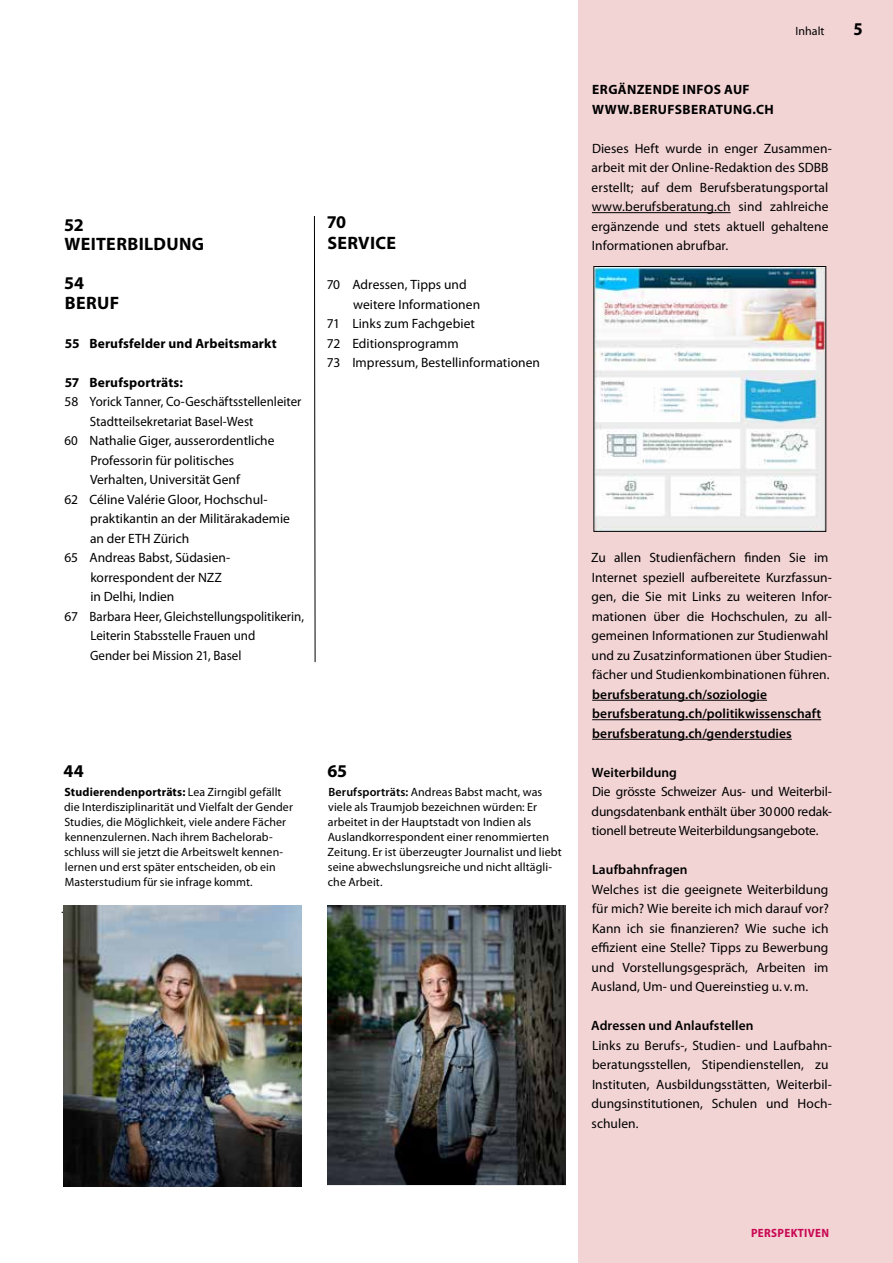
<style>
.page{position:relative;width:893px;height:1263px;background:#fff}
.page>*{position:absolute;margin:0;border:0;box-sizing:border-box;transform-origin:0 0}
.t1{font:700 18px/19.5px "Myriad Pro";letter-spacing:.015em;color:#000}
.t2{font:700 semi-condensed 18px "Myriad Pro";color:#000}
.t3{font:13.5px/19.5px "Myriad Pro";color:#000}
.t4{font:600 13.5px/19.5px "Myriad Pro";letter-spacing:.005em;color:#000}
.t5{font:13.5px "Myriad Pro";color:#000;scale:.96 1}
.t6{font:700 13.5px/19.5px "Myriad Pro";letter-spacing:.015em;color:#000}
.t7{font:12px/15px "Myriad Pro";letter-spacing:.01em;color:#000}
.t8{font:700 semi-condensed 12px "Myriad Pro";letter-spacing:.03em;color:#c80752}
.s1{font-weight:700}
.s2{font-weight:600}
</style>
<div class="page">
<div style="left:578px;top:0;width:315px;height:1263px;background:#f3d4d5"></div>
<hr style="left:592px;top:212px;width:139px;height:1px;background:#000">
<hr style="left:592px;top:700px;width:175px;height:1px;background:#000">
<hr style="left:592px;top:719px;width:229px;height:1px;background:#000">
<hr style="left:592px;top:739px;width:200px;height:1px;background:#000">
<img style="left:596px;top:268px;width:228px;height:261px">
<img style="left:64px;top:906px;width:237px;height:280px">
<img style="left:327px;top:905px;width:238px;height:279px">
<svg style="left:314px;top:216px;width:1px;height:446px"></svg>
<h1 class="t1" style="left:64px;top:214px;width:141px">52<br>WEITERBILDUNG</h1>
<h1 class="t1" style="left:64px;top:273px;width:57px">54<br>BERUF</h1>
<p class="t6" style="left:65px;top:333px;width:214px">55 Berufsfelder und Arbeitsmarkt</p>
<p class="t6" style="left:65px;top:372px;width:120px">57 Berufsporträts:</p>
<p class="t3" style="left:64px;top:392px;width:239px">58 Yorick Tanner, Co-Geschäftsstellenleiter</p>
<p class="t5" style="left:90px;top:413px;width:172px">Stadtteilsekretariat Basel-West</p>
<p class="t5" style="left:65px;top:432px;width:220px">60 Nathalie Giger, ausserordentliche</p>
<p class="t3" style="left:90px;top:450px;width:145px">Professorin für politisches</p>
<p class="t3" style="left:90px;top:470px;width:151px">Verhalten, Universität Genf</p>
<p class="t3" style="left:65px;top:489px;width:204px">62 Céline Valérie Gloor, Hochschul-</p>
<p class="t3" style="left:90px;top:509px;width:201px">praktikantin an der Militärakademie</p>
<p class="t3" style="left:90px;top:528px;width:101px">an der ETH Zürich</p>
<p class="t3" style="left:65px;top:548px;width:167px">65 Andreas Babst, Südasien-</p>
<p class="t3" style="left:90px;top:567px;width:133px">korrespondent der NZZ</p>
<p class="t3" style="left:90px;top:587px;width:86px">in Delhi, Indien</p>
<p class="t3" style="left:65px;top:606px;width:241px">67 Barbara Heer, Gleichstellungspolitikerin,</p>
<p class="t5" style="left:90px;top:627px;width:173px">Leiterin Stabsstelle Frauen und</p>
<p class="t5" style="left:90px;top:647px;width:159px">Gender bei Mission 21, Basel</p>
<h1 class="t1" style="left:327px;top:211px;width:71px;line-height:21px">70<br>SERVICE</h1>
<p class="t3" style="left:327px;top:275px;width:142px">70 Adressen, Tipps und</p>
<p class="t3" style="left:353px;top:294px;width:128px">weitere Informationen</p>
<p class="t3" style="left:327px;top:314px;width:150px">71 Links zum Fachgebiet</p>
<p class="t3" style="left:327px;top:333px;width:134px">72 Editionsprogramm</p>
<p class="t3" style="left:327px;top:353px;width:215px">73 Impressum, Bestellinformationen</p>
<h1 class="t1" style="left:63px;top:760px;width:22px">44</h1>
<p class="t7" style="left:64px;top:785px;width:230px"><span class="s1">Studierendenporträts:</span> Lea Zirngibl gefällt die Interdisziplinarität und Vielfalt der Gender Studies, die Möglichkeit, viele andere Fächer kennenzulernen. Nach ihrem Bachelorab&shy;schluss will sie jetzt die Arbeitswelt kennen&shy;lernen und erst später entscheiden, ob ein Masterstudium für sie infrage kommt.</p>
<p class="t7" style="left:61px;top:902px;width:4px">.</p>
<h1 class="t1" style="left:327px;top:760px;width:21px">65</h1>
<p class="t7" style="left:328px;top:785px;width:236px"><span class="s2">Berufsporträts:</span> Andreas Babst macht, was viele als Traumjob bezeichnen würden: Er arbeitet in der Hauptstadt von Indien als Auslandkorrespondent einer renommierten Zeitung. Er ist überzeugter Journalist und liebt seine abwechslungsreiche und nicht alltägli&shy;che Arbeit.</p>
<p class="t7" style="left:795px;top:23px;width:30px">Inhalt</p>
<h1 class="t2" style="left:853px;top:17px;width:11px">5</h1>
<p class="t7" style="left:769px;top:23px;width:53px">Überschrif</p>
<p class="t6" style="left:592px;top:80px;width:183px">ERGÄNZENDE INFOS AUF<br>WWW.BERUFSBERATUNG.CH</p>
<p class="t3" style="left:592px;top:138px;width:242px">Dieses Heft wurde in enger Zusammen&shy;arbeit mit der Online-Redaktion des SDBB erstellt; auf dem Berufsberatungsportal www.berufsberatung.ch sind zahlreiche ergänzende und stets aktuell gehaltene Informationen abrufbar.</p>
<p class="t3" style="left:591px;top:548px;width:243px">Zu allen Studienfächern finden Sie im Internet speziell aufbereitete Kurzfassun&shy;gen, die Sie mit Links zu weiteren Infor&shy;mationen über die Hochschulen, zu all&shy;gemeinen Informationen zur Studienwahl und zu Zusatzinformationen über Studien&shy;fächer und Studienkombinationen führen.</p>
<p class="t4" style="left:592px;top:684px;width:231px">berufsberatung.ch/soziologie berufsberatung.ch/politikwissenschaft berufsberatung.ch/genderstudies</p>
<p class="t4" style="left:592px;top:762px;width:87px">Weiterbildung</p>
<p class="t3" style="left:592px;top:782px;width:241px;text-align:justify">Die grösste Schweizer Aus- und Weiterbil&shy;dungsdatenbank enthält über 30000 redak&shy;tionell betreute Weiterbildungsangebote.</p>
<p class="t4" style="left:592px;top:860px;width:97px">Laufbahnfragen</p>
<p class="t3" style="left:591px;top:879px;width:239px;text-align:justify">Welches ist die geeignete Weiterbildung für mich? Wie bereite ich mich darauf vor?<br>Kann ich sie finanzieren? Wie suche ich effizient eine Stelle? Tipps zu Bewerbung und Vorstellungsgespräch, Arbeiten im Ausland, Um- und Quereinstieg u. v.m.</p>
<p class="t4" style="left:591px;top:1016px;width:164px">Adressen und Anlaufstellen</p>
<p class="t3" style="left:592px;top:1035px;width:242px">Links zu Berufs-, Studien- und Laufbahn&shy;beratungsstellen, Stipendienstellen, zu Instituten, Ausbildungsstätten, Weiterbil&shy;dungsinstitutionen, Schulen und Hoch&shy;schulen.</p>
<p class="t8" style="left:751px;top:1225px;width:80px">PERSPEKTIVEN</p>
</div>
